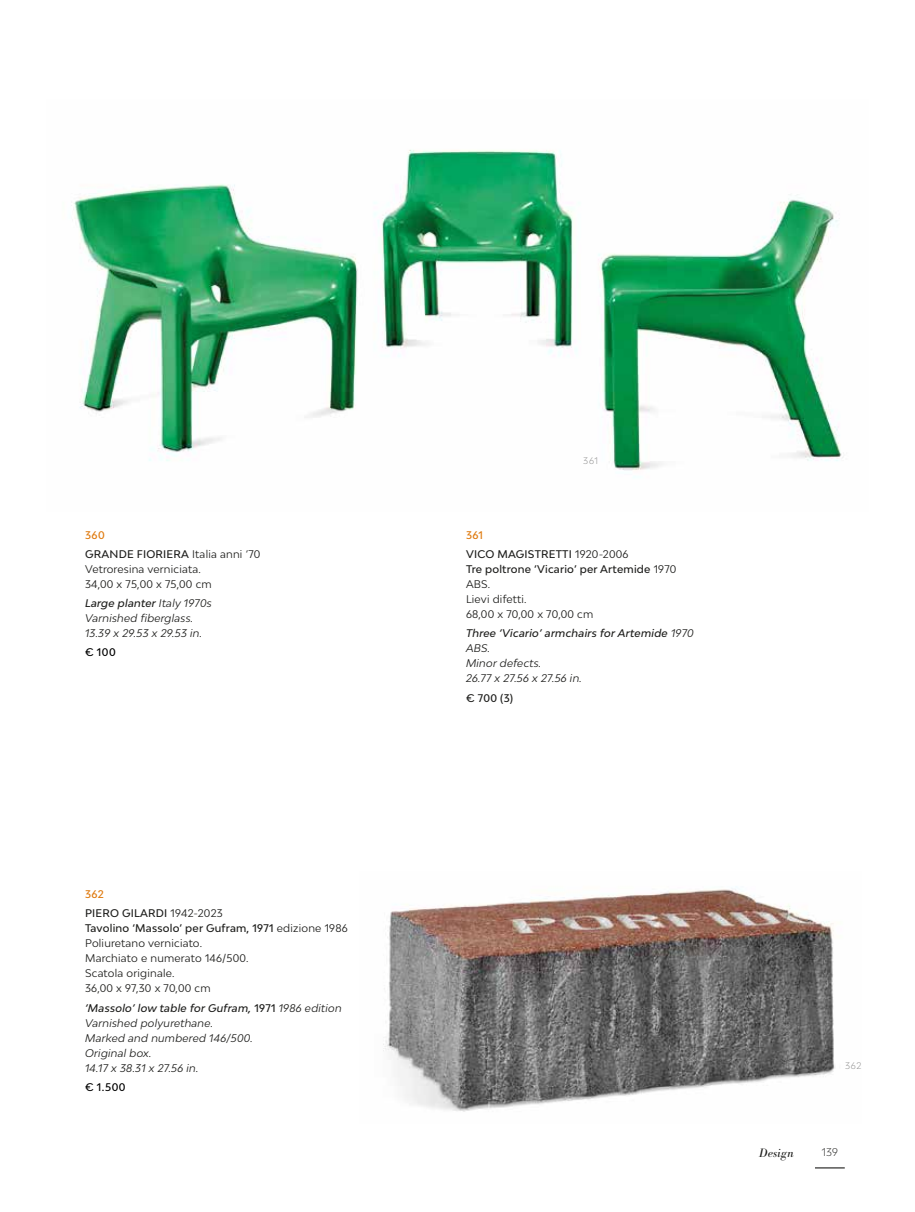
<style>
.page{position:relative;width:915px;height:1212px;background:#fff}
.page>*{position:absolute;margin:0;border:0;box-sizing:border-box;transform-origin:0 0}
.t1{font:italic 12px "Bodoni BE";letter-spacing:.02em;color:#1d1d1b}
.t2{font:italic 10.5px/15px "Bw Modelica";letter-spacing:.02em;color:#1d1d1b}
.t3{font:10.5px/15px "Bw Modelica";letter-spacing:.02em;color:#1d1d1b}
.t4{font:500 10.5px/19.2px "Bw Modelica";letter-spacing:.02em;color:#1d1d1b}
.t5{font:500 10.5px "Bw Modelica";letter-spacing:.05em;color:#000}
.t6{font:300 10.5px "Bw Modelica";color:#1d1d1b}
.t7{font:300 9px "Bw Modelica";letter-spacing:.075em;color:#878787}
.s1{color:#df7a0e}
.s2{font-weight:400}
.s3{font-weight:500}
.s4{font-weight:500;font-style:normal}
</style>
<div class="page">
<img style="left:73px;top:150px;width:770px;height:328px">
<img style="left:383px;top:886px;width:452px;height:226px">
<hr style="left:814px;top:1167px;width:30px;height:1px;background:#1d1d1b">
<p class="t4" style="left:85px;top:525px;width:177px"><span class="s1">360<br></span>GRANDE FIORIERA <span class="s2">Italia anni ‘70</span></p>
<p class="t3" style="left:85px;top:561px;width:128px">Vetroresina verniciata.<br>34,00 x 75,00 x 75,00 cm</p>
<p class="t2" style="left:85px;top:596px;width:128px"><span class="s3">Large planter</span> Italy 1970s<br>Varnished fiberglass.<br>13.39 x 29.53 x 29.53 in.</p>
<p class="t5" style="left:85px;top:645px;width:32px">€ 100</p>
<p class="t4" style="left:85px;top:884px;width:139px"><span class="s1">362<br></span>PIERO GILARDI <span class="s2">1942-2023</span></p>
<p class="t3" style="left:85px;top:921px;width:264px"><span class="s3">Tavolino ‘Massolo’ per Gufram, 1971</span> edizione 1986<br>Poliuretano verniciato.<br>Marchiato e numerato 146/500.<br>Scatola originale.<br>36,00 x 97,30 x 70,00 cm</p>
<p class="t2" style="left:85px;top:1000px;width:258px"><span class="s3">‘Massolo’ low table for Gufram,</span> <span class="s4">1971</span> 1986 edition<br>Varnished polyurethane.<br>Marked and numbered 146/500.<br>Original box.<br>14.17 x 38.31 x 27.56 in.</p>
<p class="t5" style="left:85px;top:1080px;width:42px">€ 1.500</p>
<p class="t7" style="left:583px;top:455px;width:16px">361</p>
<p class="t4" style="left:466px;top:525px;width:164px"><span class="s1">361<br></span>VICO MAGISTRETTI <span class="s2">1920-2006</span></p>
<p class="t3" style="left:466px;top:561px;width:212px"><span class="s3">Tre poltrone ‘Vicario’ per Artemide</span> 1970<br>ABS.<br>Lievi difetti.<br>68,00 x 70,00 x 70,00 cm</p>
<p class="t2" style="left:466px;top:626px;width:229px"><span class="s3">Three ‘Vicario’ armchairs for Artemide</span> 1970<br>ABS.<br>Minor defects.<br>26.77 x 27.56 x 27.56 in.</p>
<p class="t4" style="left:466px;top:688px;width:49px">€ 700 (3)</p>
<p class="t7" style="left:844px;top:1059px;width:18px">362</p>
<p class="t1" style="left:759px;top:1146px;width:36px">Design</p>
<p class="t6" style="left:821px;top:1146px;width:17px">139</p>
</div>
